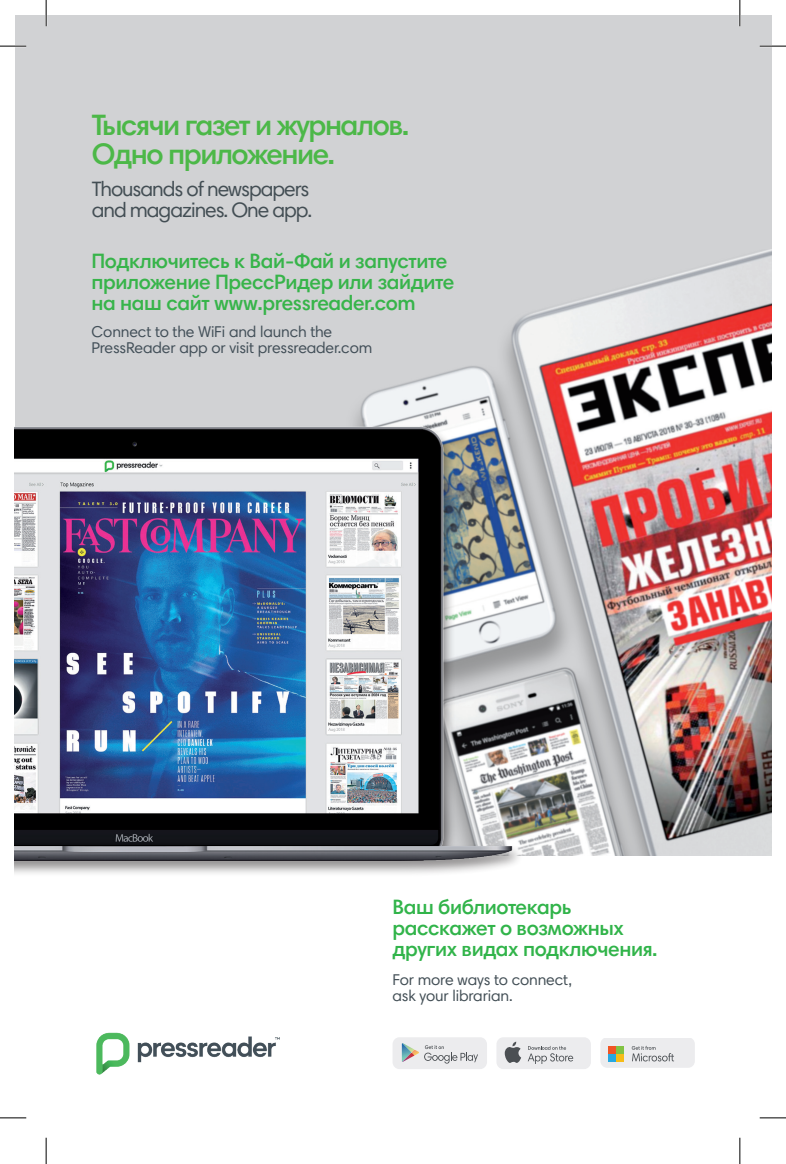
<style>
.page{position:relative;width:786px;height:1164px;background:#fff}
.page>*{position:absolute;margin:0;border:0;box-sizing:border-box;transform-origin:0 0}
.t1{font:600 29.75px/29.8px "Harmonia Sans Pro Cyr";letter-spacing:-.05em;color:#4cb848}
.t2{font:600 21px/21px "Harmonia Sans Pro Cyr";letter-spacing:-.02em;color:#37b44a}
.t3{font:600 21px/21px "Harmonia Sans Pro Cyr";letter-spacing:-.02em;color:#31b44a}
.t4{font:21px/21px "Harmonia Sans Pro";letter-spacing:-.05em;color:#434e54}
.t5{font:15.75px/15.8px "Harmonia Sans Pro";letter-spacing:-.01em;color:#424f58}
.t6{font:15.75px/15.8px "Harmonia Sans Pro";letter-spacing:-.01em;color:#434f56}
</style>
<div class="page">
<div style="left:15px;top:15px;width:756px;height:1010px;background:#d1d2d4"></div>
<img style="left:359px;top:249px;width:412px;height:606px">
<div style="left:15px;top:855px;width:756px;height:294px;background:#fff"></div>
<img style="left:96px;top:1032px;width:184px;height:43px">
<div style="left:496px;top:1037px;width:94px;height:31px;background:#ececee;border-radius:7px"></div>
<svg style="left:504px;top:1041px;width:17px;height:22px"></svg>
<svg style="left:527px;top:1046px;width:46px;height:17px"></svg>
<div style="left:392px;top:1037px;width:95px;height:31px;background:#ececee;border-radius:7px"></div>
<img style="left:401px;top:1043px;width:1px;height:18px">
<svg style="left:402px;top:1043px;width:76px;height:20px"></svg>
<svg style="left:600px;top:1038px;width:94px;height:29px;background:#e2e2e3"></svg>
<div style="left:608px;top:1045px;width:7px;height:8px;background:#f15424"></div>
<div style="left:616px;top:1045px;width:7px;height:8px;background:#81c343"></div>
<div style="left:608px;top:1053px;width:7px;height:8px;background:#27a8e0"></div>
<div style="left:616px;top:1053px;width:7px;height:8px;background:#f6bc17"></div>
<img style="left:15px;top:412px;width:535px;height:462px">
<hr style="left:0;top:45px;width:26px;height:2px;background:#fff">
<hr style="left:759px;top:45px;width:26px;height:2px;background:#fff">
<hr style="left:45px;top:0;width:2px;height:26px;background:#fff">
<hr style="left:738px;top:0;width:2px;height:26px;background:#fff">
<svg style="left:0;top:46px;width:26px;height:1px"></svg>
<svg style="left:759px;top:46px;width:26px;height:1px"></svg>
<svg style="left:0;top:1117px;width:26px;height:1px"></svg>
<svg style="left:759px;top:1117px;width:26px;height:1px"></svg>
<svg style="left:46px;top:0;width:1px;height:26px"></svg>
<svg style="left:46px;top:1137px;width:1px;height:26px"></svg>
<svg style="left:739px;top:0;width:1px;height:26px"></svg>
<svg style="left:739px;top:1137px;width:1px;height:26px"></svg>
<h1 class="t1" style="left:92px;top:109px;width:319px">Тысячи газет и журналов.<br>Одно приложение.</h1>
<p class="t4" style="left:92px;top:178px;width:222px">Thousands of newspapers and magazines. One app.</p>
<p class="t2" style="left:91px;top:250px;width:364px">Подключитесь к Вай-Фай и запустите приложение ПрессРидер или зайдите на наш сайт www.pressreader.com</p>
<p class="t5" style="left:91px;top:324px;width:282px">Connect to the WiFi and launch the<br>PressReader app or visit pressreader.com</p>
<p class="t3" style="left:392px;top:895px;width:266px">Ваш библиотекарь расскажет о возможных других видах подключения.</p>
<p class="t6" style="left:392px;top:971px;width:181px">For more ways to connect, ask your librarian.</p>
</div>
